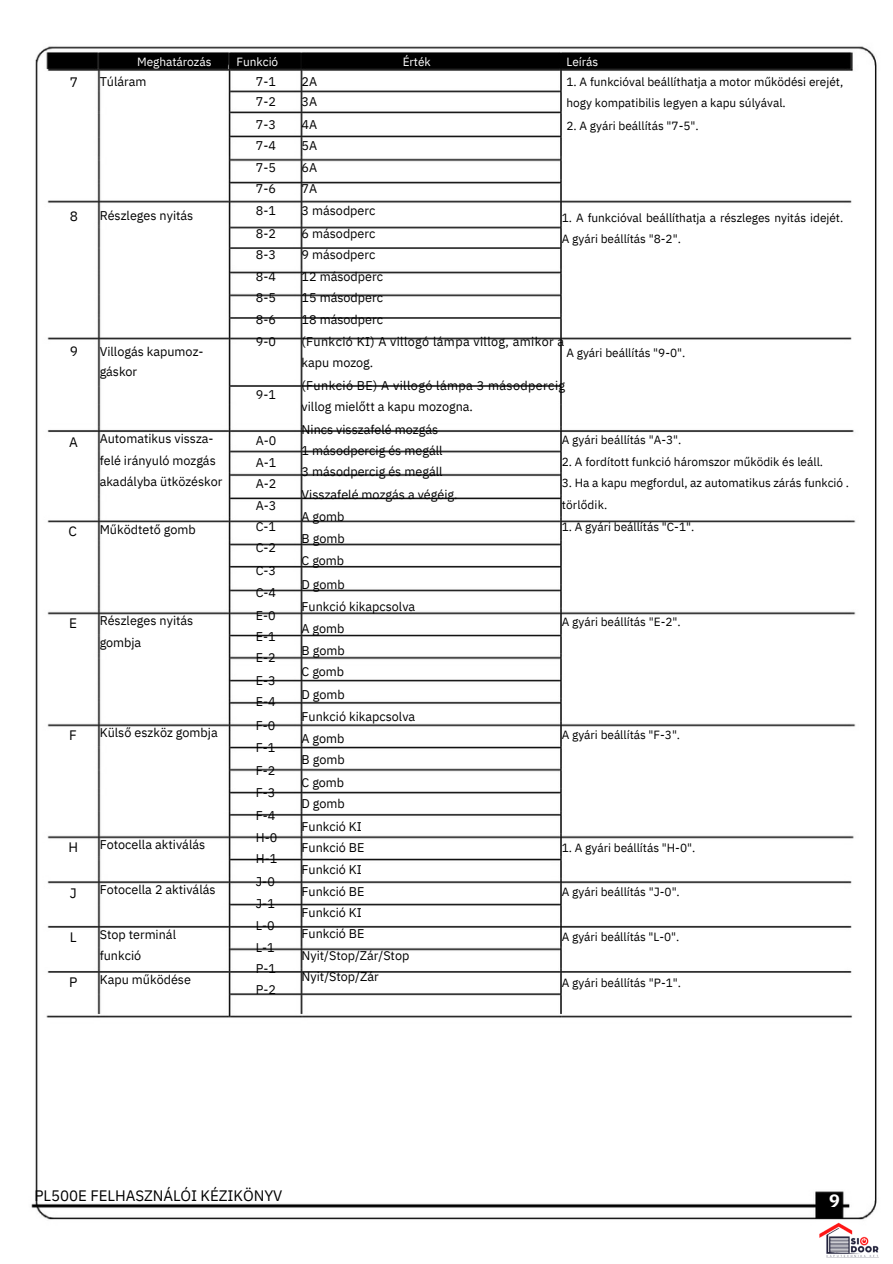
<style>
.page{position:relative;width:893px;height:1264px;background:#fff}
.page>*{position:absolute;margin:0;border:0;box-sizing:border-box;transform-origin:0 0}
.t1{font:700 18px "IBM Plex Sans";color:#fff}
.t2{font:15.15px "IBM Plex Sans";letter-spacing:-.005em;color:#000}
.t3{font:13.65px "IBM Plex Sans";color:#000}
.t4{font:12.6px/21.3px "IBM Plex Sans";color:#000}
.t5{font:12.6px "IBM Plex Sans";letter-spacing:.03em;color:#000}
.t6{font:11.85px/21.3px "IBM Plex Sans";color:#000}
.t7{font:11.85px "IBM Plex Sans";letter-spacing:-.005em;color:#fff}
</style>
<div class="page">
<img style="left:31px;top:46px;width:846px;height:1174px">
<img style="left:814px;top:1207px;width:65px;height:51px">
<p class="t3" style="left:70px;top:73px;width:10px">7</p>
<p class="t3" style="left:70px;top:207px;width:10px">8</p>
<p class="t3" style="left:70px;top:342px;width:10px">9</p>
<p class="t3" style="left:69px;top:432px;width:10px">A</p>
<p class="t3" style="left:68px;top:522px;width:10px">C</p>
<p class="t3" style="left:69px;top:613px;width:9px">E</p>
<p class="t3" style="left:69px;top:726px;width:9px">F</p>
<p class="t3" style="left:68px;top:838px;width:11px">H</p>
<p class="t3" style="left:70px;top:883px;width:8px">J</p>
<p class="t3" style="left:70px;top:928px;width:8px">L</p>
<p class="t3" style="left:69px;top:973px;width:10px">P</p>
<p class="t7" style="left:137px;top:54px;width:76px">Meghatározás</p>
<p class="t7" style="left:236px;top:54px;width:43px">Funkció</p>
<p class="t7" style="left:402px;top:54px;width:29px">Érték</p>
<p class="t7" style="left:566px;top:54px;width:33px">Leírás</p>
<p class="t6" style="left:566px;top:71px;width:278px">1. A funkcióval beállíthatja a motor működési erejét,</p>
<p class="t6" style="left:566px;top:92px;width:221px">hogy kompatibilis legyen a kapu súlyával.</p>
<p class="t6" style="left:566px;top:115px;width:134px">2. A gyári beállítás "7-5".</p>
<p class="t4" style="left:100px;top:70px;width:48px">Túláram</p>
<p class="t4" style="left:301px;top:71px;width:17px">2A</p>
<p class="t4" style="left:301px;top:91px;width:17px">3A</p>
<p class="t4" style="left:301px;top:113px;width:17px">4A</p>
<p class="t4" style="left:301px;top:135px;width:17px">5A</p>
<p class="t4" style="left:301px;top:156px;width:17px">6A</p>
<p class="t4" style="left:301px;top:177px;width:17px">7A</p>
<p class="t4" style="left:301px;top:200px;width:75px">3 másodperc</p>
<p class="t4" style="left:301px;top:222px;width:75px">6 másodperc</p>
<p class="t4" style="left:301px;top:244px;width:75px">9 másodperc</p>
<p class="t4" style="left:301px;top:265px;width:83px">12 másodperc</p>
<p class="t4" style="left:301px;top:286px;width:83px">15 másodperc</p>
<p class="t4" style="left:301px;top:309px;width:83px">18 másodperc</p>
<p class="t5" style="left:301px;top:333px;width:264px">(Funkció KI) A villogó lámpa villog, amikor a</p>
<p class="t4" style="left:301px;top:352px;width:73px">kapu mozog.</p>
<p class="t5" style="left:301px;top:377px;width:265px">(Funkció BE) A villogó lámpa 3 másodpercig</p>
<p class="t4" style="left:301px;top:395px;width:173px">villog mielőtt a kapu mozogna.</p>
<p class="t4" style="left:301px;top:418px;width:138px">Nincs visszafelé mozgás</p>
<p class="t4" style="left:301px;top:439px;width:142px">1 másodpercig és megáll</p>
<p class="t4" style="left:301px;top:461px;width:142px">3 másodpercig és megáll</p>
<p class="t4" style="left:301px;top:483px;width:158px">Visszafelé mozgás a végéig.</p>
<p class="t4" style="left:301px;top:506px;width:44px">A gomb</p>
<p class="t4" style="left:301px;top:527px;width:45px">B gomb</p>
<p class="t4" style="left:301px;top:549px;width:44px">C gomb</p>
<p class="t4" style="left:301px;top:573px;width:45px">D gomb</p>
<p class="t4" style="left:301px;top:596px;width:115px">Funkció kikapcsolva</p>
<p class="t4" style="left:301px;top:617px;width:44px">A gomb</p>
<p class="t4" style="left:301px;top:639px;width:45px">B gomb</p>
<p class="t4" style="left:301px;top:661px;width:44px">C gomb</p>
<p class="t4" style="left:301px;top:683px;width:45px">D gomb</p>
<p class="t4" style="left:301px;top:706px;width:115px">Funkció kikapcsolva</p>
<p class="t4" style="left:301px;top:727px;width:44px">A gomb</p>
<p class="t4" style="left:301px;top:748px;width:45px">B gomb</p>
<p class="t4" style="left:301px;top:771px;width:44px">C gomb</p>
<p class="t4" style="left:301px;top:792px;width:45px">D gomb</p>
<p class="t4" style="left:301px;top:815px;width:62px">Funkció KI</p>
<p class="t4" style="left:301px;top:836px;width:64px">Funkció BE</p>
<p class="t4" style="left:301px;top:859px;width:62px">Funkció KI</p>
<p class="t4" style="left:301px;top:880px;width:64px">Funkció BE</p>
<p class="t4" style="left:301px;top:901px;width:62px">Funkció KI</p>
<p class="t4" style="left:301px;top:923px;width:64px">Funkció BE</p>
<p class="t4" style="left:301px;top:944px;width:109px">Nyit/Stop/Zár/Stop</p>
<p class="t4" style="left:301px;top:965px;width:79px">Nyit/Stop/Zár</p>
<p class="t4" style="left:256px;top:71px;width:22px;line-height:20.2px">7-1<br>7-2</p>
<p class="t4" style="left:256px;top:113px;width:22px">7-3</p>
<p class="t4" style="left:256px;top:135px;width:22px">7-4</p>
<p class="t4" style="left:256px;top:156px;width:22px">7-5</p>
<p class="t4" style="left:256px;top:177px;width:22px">7-6</p>
<p class="t4" style="left:256px;top:200px;width:22px">8-1</p>
<p class="t4" style="left:256px;top:222px;width:22px">8-2</p>
<p class="t4" style="left:256px;top:244px;width:22px">8-3</p>
<p class="t4" style="left:256px;top:265px;width:22px">8-4</p>
<p class="t4" style="left:256px;top:286px;width:22px">8-5</p>
<p class="t4" style="left:256px;top:309px;width:22px">8-6</p>
<p class="t4" style="left:256px;top:330px;width:22px">9-0</p>
<p class="t4" style="left:100px;top:204px;width:95px">Részleges nyitás</p>
<p class="t6" style="left:561px;top:207px;width:283px">1. A funkcióval beállíthatja a részleges nyitás idejét.<br>A gyári beállítás "8-2".</p>
<p class="t4" style="left:100px;top:340px;width:105px">Villogás kapumoz-</p>
<p class="t4" style="left:100px;top:360px;width:39px">gáskor</p>
<p class="t6" style="left:566px;top:342px;width:120px">A gyári beállítás "9-0".</p>
<p class="t4" style="left:256px;top:384px;width:22px">9-1</p>
<p class="t4" style="left:100px;top:428px;width:118px">Automatikus vissza&shy;felé irányuló mozgás</p>
<p class="t4" style="left:100px;top:471px;width:124px">akadályba ütközéskor</p>
<p class="t6" style="left:561px;top:429px;width:121px">A gyári beállítás "A-3".</p>
<p class="t6" style="left:561px;top:451px;width:263px">2. A fordított funkció háromszor működik és leáll.</p>
<p class="t6" style="left:561px;top:472px;width:289px">3. Ha a kapu megfordul, az automatikus zárás funkció .</p>
<p class="t6" style="left:561px;top:493px;width:47px">törlődik.</p>
<p class="t6" style="left:561px;top:516px;width:134px">1. A gyári beállítás "C-1".</p>
<p class="t4" style="left:256px;top:430px;width:22px;text-align:justify">A-0<br>A-1<br>A-2<br>A-3<br>C-1<br>C-2</p>
<p class="t4" style="left:256px;top:559px;width:22px;line-height:22.5px;text-align:justify">C-3<br>C-4<br>E-0</p>
<p class="t4" style="left:256px;top:625px;width:21px">E-1</p>
<p class="t4" style="left:256px;top:647px;width:21px">E-2</p>
<p class="t4" style="left:256px;top:669px;width:21px">E-3</p>
<p class="t4" style="left:256px;top:691px;width:21px">E-4</p>
<p class="t4" style="left:256px;top:714px;width:23px;line-height:22.5px">F-0<br>F-1<br>F-2<br>F-3<br>F-4<br>H-0</p>
<p class="t4" style="left:256px;top:847px;width:23px">H-1</p>
<p class="t4" style="left:256px;top:870px;width:20px">J-0</p>
<p class="t4" style="left:256px;top:892px;width:20px">J-1</p>
<p class="t4" style="left:256px;top:914px;width:20px">L-0</p>
<p class="t4" style="left:256px;top:936px;width:20px">L-1</p>
<p class="t4" style="left:256px;top:957px;width:22px">P-1</p>
<p class="t4" style="left:256px;top:978px;width:22px">P-2</p>
<p class="t4" style="left:100px;top:518px;width:98px">Működtető gomb</p>
<p class="t4" style="left:100px;top:609px;width:95px">Részleges nyitás</p>
<p class="t4" style="left:100px;top:631px;width:43px">gombja</p>
<p class="t6" style="left:561px;top:611px;width:120px">A gyári beállítás "E-2".</p>
<p class="t4" style="left:100px;top:721px;width:120px">Külső eszköz gombja</p>
<p class="t6" style="left:561px;top:723px;width:120px">A gyári beállítás "F-3".</p>
<p class="t4" style="left:100px;top:834px;width:107px">Fotocella aktiválás</p>
<p class="t6" style="left:561px;top:836px;width:135px">1. A gyári beállítás "H-0".</p>
<p class="t4" style="left:100px;top:878px;width:117px">Fotocella 2 aktiválás</p>
<p class="t6" style="left:561px;top:880px;width:119px">A gyári beállítás "J-0".</p>
<p class="t4" style="left:100px;top:923px;width:78px">Stop terminál funkció</p>
<p class="t4" style="left:100px;top:968px;width:93px">Kapu működése</p>
<p class="t6" style="left:561px;top:925px;width:119px">A gyári beállítás "L-0".</p>
<p class="t6" style="left:561px;top:971px;width:121px">A gyári beállítás "P-1".</p>
<p class="t2" style="left:35px;top:1185px;width:249px">PL500E FELHASZNÁLÓI KÉZIKÖNYV</p>
<p class="t1" style="left:829px;top:1188px;width:12px">9</p>
</div>
